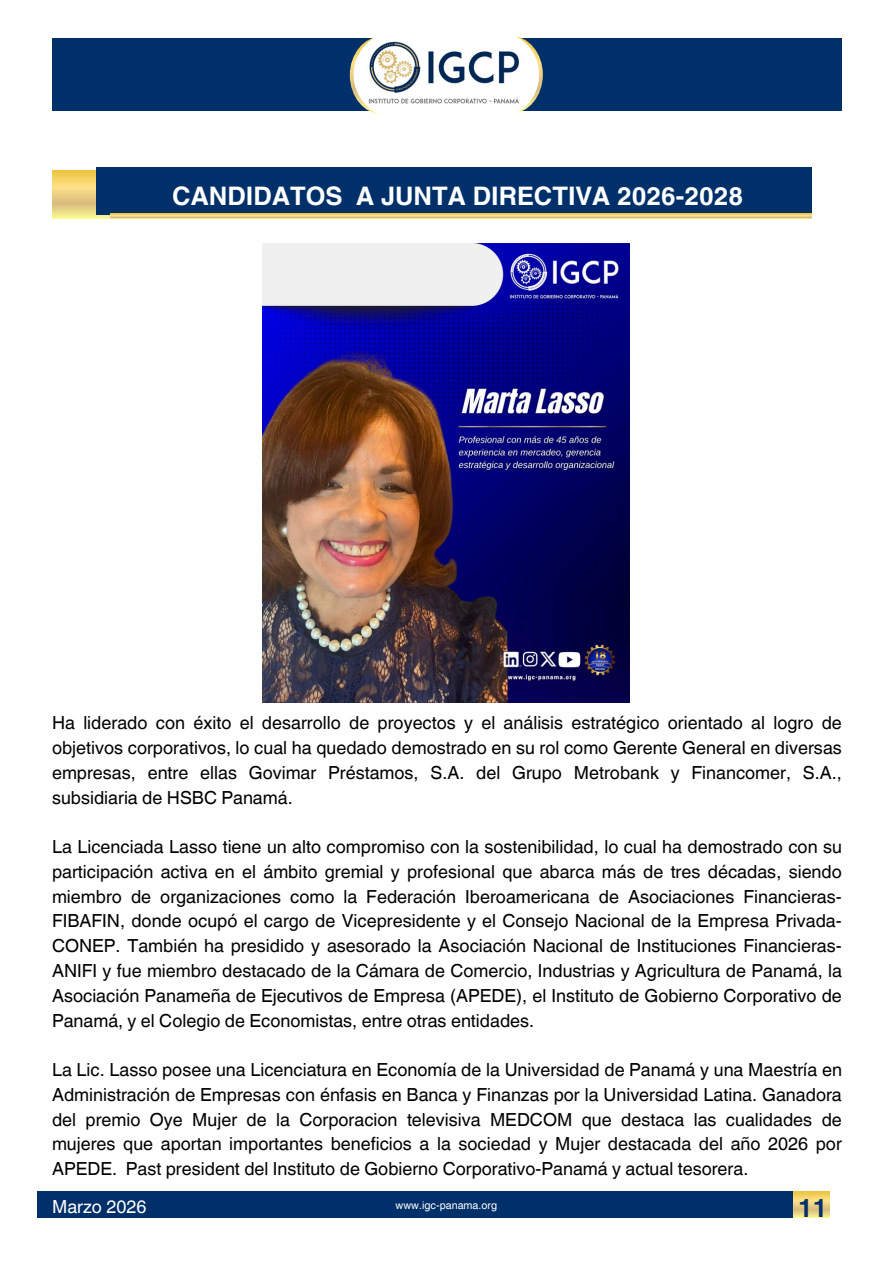
<style>
.page{position:relative;width:894px;height:1264px;background:#fff}
.page>*{position:absolute;margin:0;border:0;box-sizing:border-box;transform-origin:0 0}
.t1{font:700 25.5px "Helvetica World";color:#fff}
.t2{font:700 25.5px "Helvetica World";color:#003069}
.t3{font:18px/24.8px "Helvetica World";color:#000;text-align:justify}
.t4{font:18px "Helvetica World";color:#fff}
.t5{font:10.8px "Helvetica World";color:#fff}
</style>
<div class="page">
<svg style="left:52px;top:170px;width:58px;height:49px;background:#eed47a"></svg>
<div style="left:96px;top:168px;width:714px;height:47px;background:#003069"></div>
<svg style="left:110px;top:213px;width:700px;height:6px;background:#edd073"></svg>
<div style="left:52px;top:38px;width:789px;height:73px;background:#003069"></div>
<svg style="left:350px;top:37px;width:27px;height:77px"></svg>
<svg style="left:517px;top:36px;width:25px;height:77px"></svg>
<img style="left:353px;top:31px;width:186px;height:87px;border-radius:44px">
<div style="left:37px;top:1191px;width:789px;height:26px;background:#003069"></div>
<svg style="left:793px;top:1191px;width:35px;height:26px"></svg>
<img style="left:263px;top:243px;width:366px;height:459px">
<h1 class="t1" style="left:172px;top:175px;width:572px">CANDIDATOS A JUNTA DIRECTIVA 2026-2028</h1>
<p class="t3" style="left:52px;top:710px;width:791px">Ha liderado con éxito el desarrollo de proyectos y el análisis estratégico orientado al logro de objetivos corporativos, lo cual ha quedado demostrado en su rol como Gerente General en diversas empresas, entre ellas Govimar Préstamos, S.A. del Grupo Metrobank y Financomer, S.A., subsidiaria de HSBC Panamá.</p>
<p class="t3" style="left:52px;top:834px;width:791px">La Licenciada Lasso tiene un alto compromiso con la sostenibilidad, lo cual ha demostrado con su participación activa en el ámbito gremial y profesional que abarca más de tres décadas, siendo miembro de organizaciones como la Federación Iberoamericana de Asociaciones Financieras-FIBAFIN, donde ocupó el cargo de Vicepresidente y el Consejo Nacional de la Empresa Privada-CONEP. También ha presidido y asesorado la Asociación Nacional de Instituciones Financieras-ANIFI y fue miembro destacado de la Cámara de Comercio, Industrias y Agricultura de Panamá, la Asociación Panameña de Ejecutivos de Empresa (APEDE), el Instituto de Gobierno Corporativo de Panamá, y el Colegio de Economistas, entre otras entidades.</p>
<p class="t3" style="left:52px;top:1057px;width:791px">La Lic. Lasso posee una Licenciatura en Economía de la Universidad de Panamá y una Maestría en Administración de Empresas con énfasis en Banca y Finanzas por la Universidad Latina. Ganadora del premio Oye Mujer de la Corporacion televisiva MEDCOM que destaca las cualidades de mujeres que aportan importantes beneficios a la sociedad y Mujer destacada del año 2026 por APEDE. Past president del Instituto de Gobierno Corporativo-Panamá y actual tesorera.</p>
<p class="t4" style="left:70px;top:1200px;width:101px">Boletín 2030</p>
<p class="t4" style="left:363px;top:1200px;width:169px">www.unsitiogenial.es</p>
<h1 class="t2" style="left:798px;top:1187px;width:31px">11</h1>
<p class="t4" style="left:52px;top:1195px;width:96px">Marzo 2026</p>
<p class="t5" style="left:395px;top:1198px;width:103px">www.igc-panama.org</p>
</div>
